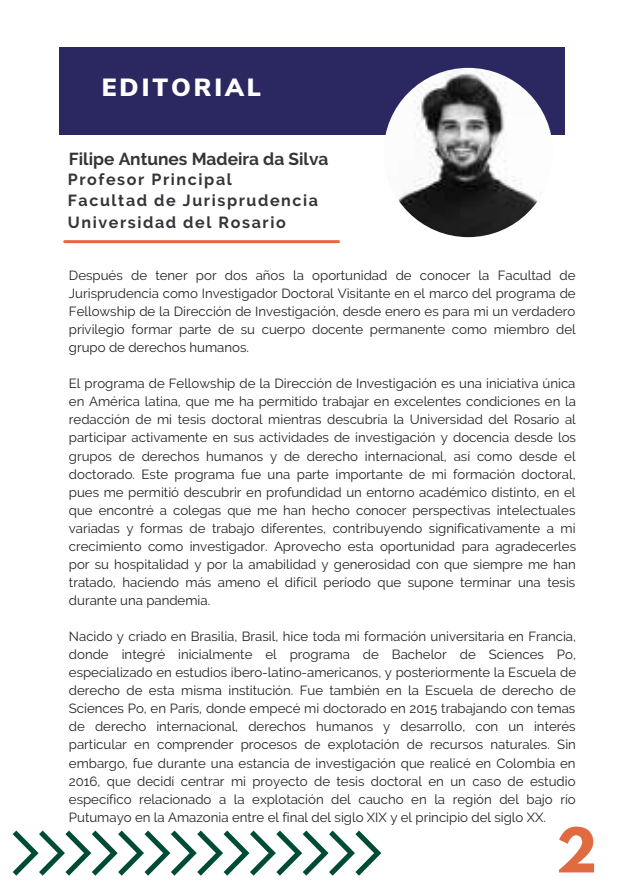
<style>
.page{position:relative;width:630px;height:891px;background:#fff}
.page>*{position:absolute;margin:0;border:0;box-sizing:border-box;transform-origin:0 0}
.t1{font:700 54.8px "League Spartan";color:#e16b40}
.t2{font:900 24.8px "Nunito Sans";letter-spacing:.12em;color:#fff}
.t3{font:700 17.2px "Raleway";color:#343439}
.t4{font:700 16px/21.6px "Raleway";letter-spacing:.1em;color:#343439}
.t5{font:13.2px/18px "Raleway";color:#222;text-align:justify}
</style>
<div class="page">
<div style="left:59px;top:47px;width:506px;height:87px;background:#2b2760"></div>
<hr style="left:65px;top:240px;width:274px;height:3px;background:#e16b40">
<svg style="left:13px;top:831px;width:368px;height:45px"></svg>
<img style="left:384px;top:68px;width:169px;height:169px;border-radius:50%">
<h2 class="t2" style="left:102px;top:71px;width:161px">EDITORIAL</h2>
<h3 class="t3" style="left:69px;top:149px;width:261px">Filipe Antunes Madeira da Silva</h3>
<p class="t4" style="left:68px;top:169px;width:252px">Profesor Principal<br>Facultad de Jurisprudencia<br>Universidad del Rosario</p>
<p class="t5" style="left:69px;top:266px;width:508px">Después de tener por dos años la oportunidad de conocer la Facultad de Jurisprudencia como Investigador Doctoral Visitante en el marco del programa de Fellowship de la Dirección de Investigación, desde enero es para mi un verdadero privilegio formar parte de su cuerpo docente permanente como miembro del grupo de derechos humanos.</p>
<p class="t5" style="left:69px;top:375px;width:509px">El programa de Fellowship de la Dirección de Investigación es una iniciativa única en América latina, que me ha permitido trabajar en excelentes condiciones en la redacción de mi tesis doctoral mientras descubría la Universidad del Rosario al participar activamente en sus actividades de investigación y docencia desde los grupos de derechos humanos y de derecho internacional, así como desde el doctorado. Este programa fue una parte importante de mi formación doctoral, pues me permitió descubrir en profundidad un entorno académico distinto, en el que encontré a colegas que me han hecho conocer perspectivas intelectuales variadas y formas de trabajo diferentes, contribuyendo significativamente a mi crecimiento como investigador. Aprovecho esta oportunidad para agradecerles por su hospitalidad y por la amabilidad y generosidad con que siempre me han tratado, haciendo más ameno el difícil período que supone terminar una tesis durante una pandemia.</p>
<p class="t5" style="left:69px;top:627px;width:509px">Nacido y criado en Brasilia, Brasil, hice toda mi formación universitaria en Francia, donde integré inicialmente el programa de Bachelor de Sciences Po, especializado en estudios ibero-latino-americanos, y posteriormente la Escuela de derecho de esta misma institución. Fue también en la Escuela de derecho de Sciences Po, en París, donde empecé mi doctorado en 2015 trabajando con temas de derecho internacional, derechos humanos y desarrollo, con un interés particular en comprender procesos de explotación de recursos naturales. Sin embargo, fue durante una estancia de investigación que realicé en Colombia en 2016, que decidí centrar mi proyecto de tesis doctoral en un caso de estudio específico relacionado a la explotación del caucho en la región del bajo río Putumayo en la Amazonia entre el final del siglo XIX y el principio del siglo XX.</p>
<h1 class="t1" style="left:556px;top:823px;width:43px">2</h1>
</div>
